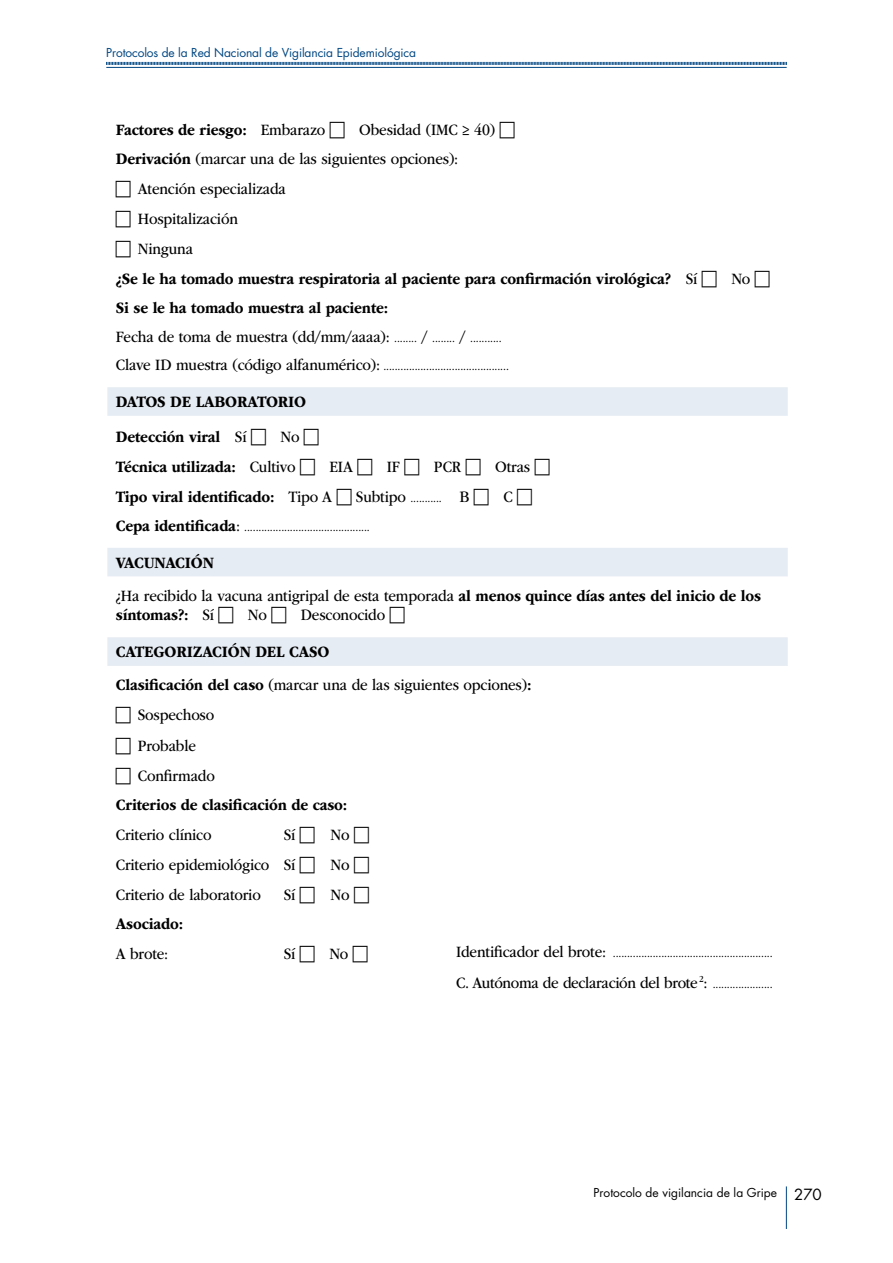
<style>
.page{position:relative;width:893px;height:1263px;background:#fff}
.page>*{position:absolute;margin:0;border:0;box-sizing:border-box;transform-origin:0 0}
.TABLA-CUERPO-PARRAFO{font:16.5px/19.5px "ITC Garamond Std";letter-spacing:-.01em;color:#000;scale:.9 1}
.TABLA-CUERPO-PARRAFO-2{font:700 16.5px "ITC Garamond Std";letter-spacing:-.01em;color:#000;scale:.9 1}
.TABLA-CUERPO-PARRAFO-3{font:12px "ITC Garamond Std";color:#000;scale:.9 1}
.t1{font:12px "Futura Std";letter-spacing:-.01em;color:#004682}
.t2{font:12px "Futura Std";color:#000}
.s1{font-weight:400}
.s2{font-weight:700}
.s3{font-size:12px}
.s4{font-size:16.5px}
.s5{font-weight:700;font-size:16.5px}
.s6{font-size:15px}
</style>
<div class="page">
<hr style="left:786px;top:1186px;width:1px;height:43px;background:#004682">
<svg style="left:106px;top:61px;width:681px;height:4px"></svg>
<hr style="left:106px;top:67px;width:681px;height:1px;background:#004682">
<svg style="left:107px;top:387px;width:681px;height:279px"></svg>
<svg style="left:251px;top:428px;width:15px;height:17px"></svg>
<svg style="left:304px;top:428px;width:15px;height:17px"></svg>
<svg style="left:300px;top:459px;width:15px;height:16px"></svg>
<svg style="left:357px;top:459px;width:15px;height:16px"></svg>
<svg style="left:405px;top:459px;width:14px;height:16px"></svg>
<svg style="left:466px;top:459px;width:15px;height:16px"></svg>
<svg style="left:535px;top:459px;width:14px;height:16px"></svg>
<svg style="left:337px;top:489px;width:14px;height:16px"></svg>
<svg style="left:474px;top:489px;width:15px;height:16px"></svg>
<svg style="left:517px;top:489px;width:15px;height:16px"></svg>
<svg style="left:219px;top:607px;width:14px;height:16px"></svg>
<svg style="left:271px;top:607px;width:15px;height:16px"></svg>
<svg style="left:390px;top:607px;width:15px;height:16px"></svg>
<p class="t1" style="left:106px;top:45px;width:311px">Protocolos de la Red Nacional de Vigilancia Epidemiológica</p>
<p class="TABLA-CUERPO-PARRAFO-2" style="left:116px;top:120px;width:234px">Factores de riesgo: <span class="s1">Embarazo</span></p>
<p class="TABLA-CUERPO-PARRAFO" style="left:359px;top:120px;width:153px">Obesidad (IMC ≥ 40)</p>
<p class="TABLA-CUERPO-PARRAFO" style="left:116px;top:149px;width:382px"><span class="s2">Derivación</span> (marcar una de las siguientes opciones):</p>
<p class="TABLA-CUERPO-PARRAFO" style="left:138px;top:179px;width:166px">Atención especializada</p>
<p class="TABLA-CUERPO-PARRAFO" style="left:138px;top:209px;width:113px">Hospitalización</p>
<p class="TABLA-CUERPO-PARRAFO" style="left:138px;top:239px;width:63px">Ninguna</p>
<p class="TABLA-CUERPO-PARRAFO-2" style="left:116px;top:270px;width:648px">¿Se le ha tomado muestra respiratoria al paciente para confirmación virológica? <span class="s1">Sí</span></p>
<p class="TABLA-CUERPO-PARRAFO" style="left:731px;top:270px;width:23px">No</p>
<p class="TABLA-CUERPO-PARRAFO-2" style="left:116px;top:298px;width:304px">Si se le ha tomado muestra al paciente:</p>
<p class="TABLA-CUERPO-PARRAFO" style="left:116px;top:327px;width:430px">Fecha de toma de muestra (dd/mm/aaaa): <span class="s3">........</span> / <span class="s3">........</span> / <span class="s3">...........</span></p>
<p class="TABLA-CUERPO-PARRAFO-3" style="left:116px;top:360px;width:438px"><span class="s4">Clave ID muestra (código alfanumérico):</span> ............................................</p>
<p class="TABLA-CUERPO-PARRAFO-2" style="left:116px;top:393px;width:213px">DATOS DE LABORATORIO</p>
<p class="TABLA-CUERPO-PARRAFO-2" style="left:116px;top:427px;width:147px">Detección viral <span class="s1">Sí</span></p>
<p class="TABLA-CUERPO-PARRAFO" style="left:280px;top:427px;width:23px">No</p>
<p class="TABLA-CUERPO-PARRAFO-2" style="left:116px;top:457px;width:201px">Técnica utilizada: <span class="s1">Cultivo</span></p>
<p class="TABLA-CUERPO-PARRAFO" style="left:329px;top:457px;width:28px">EIA</p>
<p class="TABLA-CUERPO-PARRAFO" style="left:387px;top:457px;width:16px">IF</p>
<p class="TABLA-CUERPO-PARRAFO" style="left:434px;top:457px;width:32px">PCR</p>
<p class="TABLA-CUERPO-PARRAFO" style="left:495px;top:457px;width:41px">Otras</p>
<p class="TABLA-CUERPO-PARRAFO-2" style="left:116px;top:488px;width:242px">Tipo viral identificado: <span class="s1">Tipo A</span></p>
<p class="TABLA-CUERPO-PARRAFO-3" style="left:356px;top:492px;width:128px"><span class="s4">Subtipo</span> ........... <span class="s4">B</span></p>
<p class="TABLA-CUERPO-PARRAFO" style="left:503px;top:487px;width:12px">C</p>
<p class="TABLA-CUERPO-PARRAFO-3" style="left:116px;top:520px;width:284px"><span class="s5">Cepa identificada</span><span class="s4">:</span> ............................................</p>
<p class="TABLA-CUERPO-PARRAFO-2" style="left:116px;top:553px;width:110px">VACUNACIÓN</p>
<p class="TABLA-CUERPO-PARRAFO" style="left:116px;top:586px;width:718px">¿Ha recibido la vacuna antigripal de esta temporada <span class="s2">al menos quince días antes del inicio de los síntomas?:</span> Sí</p>
<p class="TABLA-CUERPO-PARRAFO" style="left:248px;top:605px;width:23px">No</p>
<p class="TABLA-CUERPO-PARRAFO" style="left:301px;top:605px;width:95px">Desconocido</p>
<p class="TABLA-CUERPO-PARRAFO-2" style="left:116px;top:643px;width:239px">CATEGORIZACIÓN DEL CASO</p>
<p class="TABLA-CUERPO-PARRAFO" style="left:116px;top:675px;width:463px"><span class="s2">Clasificación del caso</span> (marcar una de las siguientes opciones)<span class="s2">:</span></p>
<p class="TABLA-CUERPO-PARRAFO" style="left:138px;top:706px;width:86px">Sospechoso</p>
<p class="TABLA-CUERPO-PARRAFO" style="left:138px;top:736px;width:66px">Probable</p>
<p class="TABLA-CUERPO-PARRAFO" style="left:138px;top:766px;width:87px">Confirmado</p>
<p class="TABLA-CUERPO-PARRAFO-2" style="left:116px;top:795px;width:259px">Criterios de clasificación de caso:</p>
<p class="TABLA-CUERPO-PARRAFO" style="left:116px;top:825px;width:108px">Criterio clínico</p>
<p class="TABLA-CUERPO-PARRAFO" style="left:284px;top:825px;width:14px">Sí</p>
<p class="TABLA-CUERPO-PARRAFO" style="left:331px;top:825px;width:23px">No</p>
<p class="TABLA-CUERPO-PARRAFO" style="left:116px;top:855px;width:201px">Criterio epidemiológico Sí</p>
<p class="TABLA-CUERPO-PARRAFO" style="left:331px;top:855px;width:23px">No</p>
<p class="TABLA-CUERPO-PARRAFO" style="left:116px;top:885px;width:163px">Criterio de laboratorio</p>
<p class="TABLA-CUERPO-PARRAFO" style="left:284px;top:885px;width:14px">Sí</p>
<p class="TABLA-CUERPO-PARRAFO" style="left:331px;top:885px;width:23px">No</p>
<p class="TABLA-CUERPO-PARRAFO-2" style="left:116px;top:914px;width:76px">Asociado:</p>
<p class="TABLA-CUERPO-PARRAFO" style="left:116px;top:944px;width:60px">A brote:</p>
<p class="TABLA-CUERPO-PARRAFO" style="left:284px;top:944px;width:14px">Sí</p>
<p class="TABLA-CUERPO-PARRAFO" style="left:329px;top:944px;width:23px">No</p>
<p class="TABLA-CUERPO-PARRAFO-3" style="left:456px;top:947px;width:353px"><span class="s4">Identificador del brote:</span> ........................................................</p>
<p class="TABLA-CUERPO-PARRAFO" style="left:456px;top:973px;width:353px">C. Autónoma de declaración del brote <sup>2</sup>: <span class="s3">.....................</span></p>
<p class="t2" style="left:594px;top:1185px;width:230px">Protocolo de vigilancia de la Gripe <span class="s6">270</span></p>
</div>
